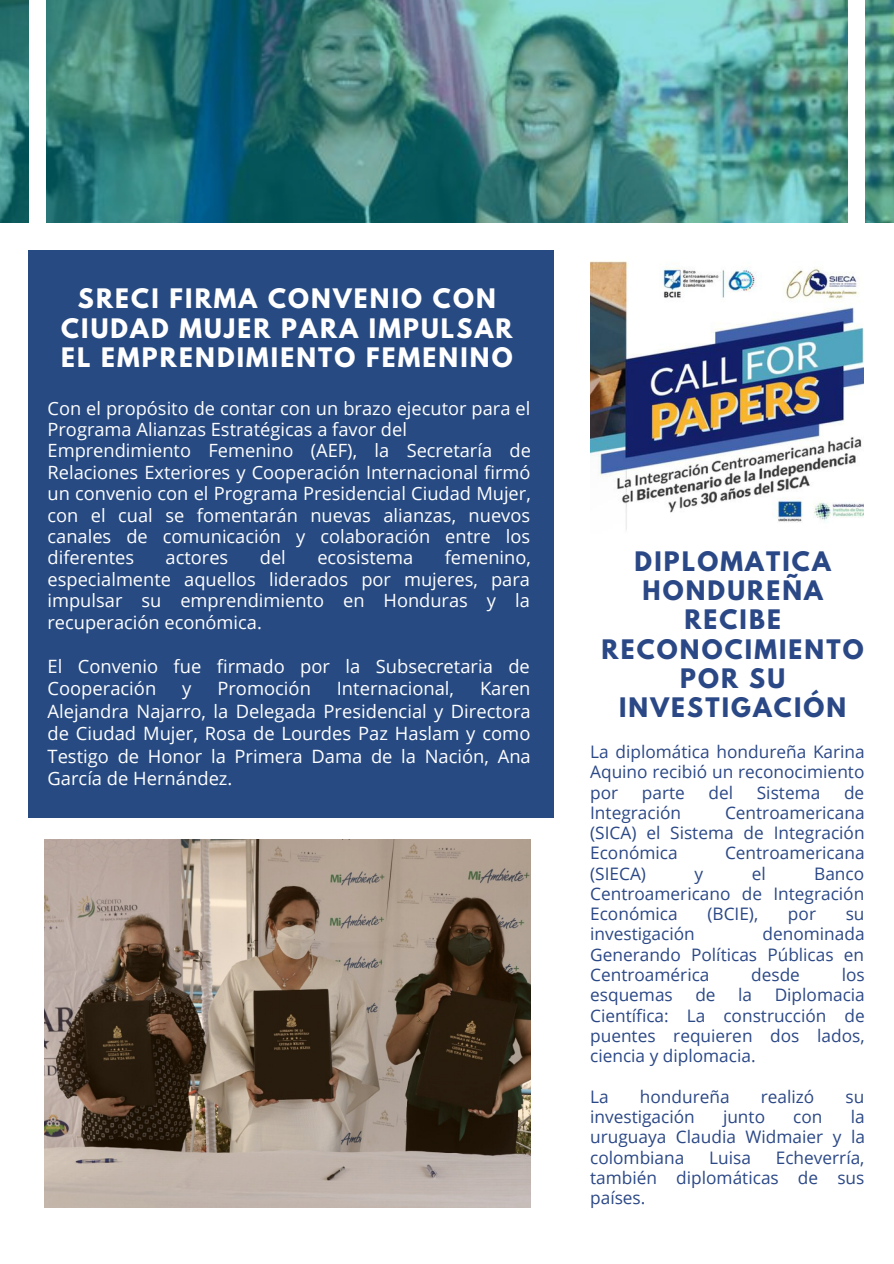
<style>
.page{position:relative;width:894px;height:1264px;background:#fff}
.page>*{position:absolute;margin:0;border:0;box-sizing:border-box;transform-origin:0 0}
.t1{font:700 23.85px/29.2px "League Spartan";letter-spacing:.09em;color:#fff;text-align:center}
.t2{font:700 23.85px/29.2px "League Spartan";letter-spacing:.09em;color:#2b4886;text-align:center}
.t3{font:18.3px/21.5px "Open Sans";color:#fff;text-align:justify}
.t4{font:17.25px/20.2px "Open Sans";color:#2b4886;text-align:justify}
</style>
<div class="page">
<img style="left:0;top:0;width:893px;height:223px">
<div style="left:29px;top:0;width:17px;height:244px;background:#fff"></div>
<div style="left:848px;top:0;width:16px;height:244px;background:#fff"></div>
<div style="left:28px;top:250px;width:525px;height:567px;background:#274a82"></div>
<img style="left:44px;top:839px;width:486px;height:368px">
<img style="left:590px;top:261px;width:273px;height:269px">
<p class="t1" style="left:61px;top:287px;width:453px">SRECI FIRMA CONVENIO CON<br>CIUDAD MUJER PARA IMPULSAR<br>EL EMPRENDIMIENTO FEMENINO</p>
<p class="t3" style="left:47px;top:397px;width:484px">Con el propósito de contar con un brazo ejecutor para el<br>Programa Alianzas Estratégicas a favor del</p>
<p class="t3" style="left:47px;top:439px;width:485px">Emprendimiento Femenino (AEF), la Secretaría de Relaciones Exteriores y Cooperación Internacional firmó un convenio con el Programa Presidencial Ciudad Mujer, con el cual se fomentarán nuevas alianzas, nuevos canales de comunicación y colaboración entre los diferentes</p>
<p class="t3" style="left:47px;top:546px;width:484px;text-indent:397px">femenino, especialmente aquellos liderados por mujeres, para impulsar su emprendimiento en Honduras y la recuperación económica.</p>
<p class="t3" style="left:47px;top:654px;width:484px;line-height:22.5px">El Convenio fue firmado por la Subsecretaria de<br>Cooperación</p>
<p class="t3" style="left:165px;top:546px;width:64px">actores</p>
<p class="t3" style="left:260px;top:546px;width:28px">del</p>
<p class="t3" style="left:317px;top:546px;width:97px">ecosistema</p>
<p class="t3" style="left:182px;top:677px;width:11px">y</p>
<p class="t3" style="left:217px;top:677px;width:95px">Promoción</p>
<p class="t3" style="left:337px;top:677px;width:119px">Internacional,</p>
<p class="t3" style="left:47px;top:676px;width:484px;line-height:22.5px;text-indent:432px">Karen Alejandra Najarro, la Delegada Presidencial y Directora de Ciudad Mujer, Rosa de Lourdes Paz Haslam y como Testigo de Honor la Primera Dama de la Nación, Ana García de Hernández.</p>
<p class="t2" style="left:601px;top:549px;width:263px">DIPLOMÁTICA<br>HONDUREÑA<br>RECIBE<br>RECONOCIMIENTO<br>POR SU<br>INVESTIGACIÓN</p>
<p class="t4" style="left:590px;top:741px;width:276px">La diplomática hondureña Karina Aquino recibió un reconocimiento por</p>
<p class="t4" style="left:641px;top:781px;width:44px">parte</p>
<p class="t4" style="left:708px;top:781px;width:26px">del</p>
<p class="t4" style="left:756px;top:781px;width:65px">Sistema</p>
<p class="t4" style="left:843px;top:781px;width:22px">de</p>
<p class="t4" style="left:590px;top:802px;width:92px">Integración</p>
<p class="t4" style="left:590px;top:802px;width:276px;text-indent:135px">Centroamericana (SICA) el Sistema de Integración Económica</p>
<p class="t4" style="left:724px;top:842px;width:141px">Centroamericana</p>
<p class="t4" style="left:590px;top:862px;width:57px">(SIECA)</p>
<p class="t4" style="left:694px;top:862px;width:10px">y</p>
<p class="t4" style="left:751px;top:862px;width:16px">el</p>
<p class="t4" style="left:590px;top:862px;width:275px;text-indent:224px">Banco Centroamericano de Integración Económica</p>
<p class="t4" style="left:707px;top:903px;width:52px">(BCIE),</p>
<p class="t4" style="left:787px;top:903px;width:30px">por</p>
<p class="t4" style="left:845px;top:903px;width:20px">su</p>
<p class="t4" style="left:590px;top:923px;width:106px">investigación</p>
<p class="t4" style="left:590px;top:923px;width:276px;text-indent:172px">denominada Generando Políticas Públicas en Centroamérica</p>
<p class="t4" style="left:751px;top:964px;width:50px">desde</p>
<p class="t4" style="left:841px;top:964px;width:25px">los</p>
<p class="t4" style="left:590px;top:984px;width:84px">esquemas</p>
<p class="t4" style="left:695px;top:984px;width:22px">de</p>
<p class="t4" style="left:738px;top:984px;width:15px">la</p>
<p class="t4" style="left:590px;top:984px;width:276px;text-indent:184px">Diplomacia Científica: La construcción de puentes requieren dos lados, ciencia y diplomacia.</p>
<p class="t4" style="left:590px;top:1085px;width:20px">La</p>
<p class="t4" style="left:639px;top:1085px;width:91px">hondureña</p>
<p class="t4" style="left:760px;top:1085px;width:55px">realizó</p>
<p class="t4" style="left:845px;top:1085px;width:20px">su</p>
<p class="t4" style="left:590px;top:1106px;width:106px">investigación</p>
<p class="t4" style="left:722px;top:1106px;width:44px">junto</p>
<p class="t4" style="left:793px;top:1106px;width:31px">con</p>
<p class="t4" style="left:590px;top:1106px;width:276px;text-indent:260px">la uruguaya Claudia Widmaier y la colombiana</p>
<p class="t4" style="left:590px;top:1146px;width:276px;text-indent:185px">Echeverría, también diplomáticas de sus países.</p>
<p class="t4" style="left:709px;top:1146px;width:43px">Luisa</p>
</div>
